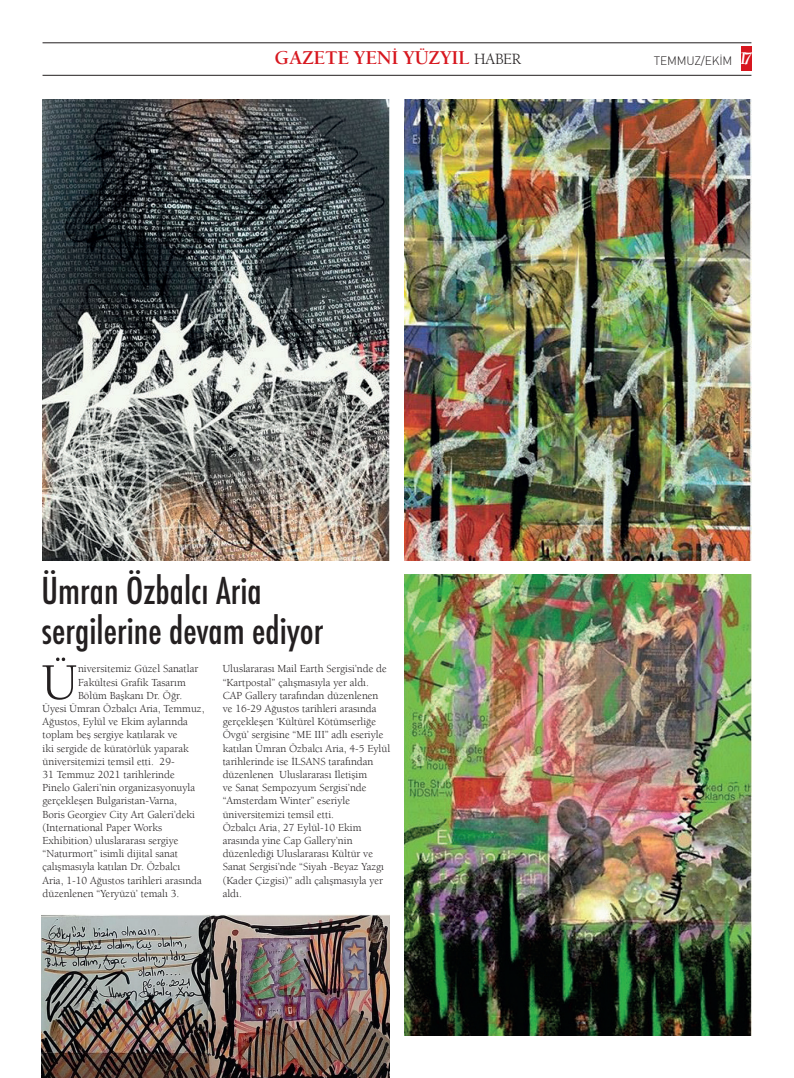
<style>
.page{position:relative;width:794px;height:1078px;background:#fff}
.page>*{position:absolute;margin:0;border:0;box-sizing:border-box;transform-origin:0 0}
.t1{font:52.6px "Berkeley Oldstyle";color:#231f20}
.t2{font:500 condensed 36px/40px "Futura";color:#231f20}
.t3{font:700 20px "Berkeley Oldstyle";letter-spacing:-.02em;color:#d7171f}
.t4{font:12px "DIN Light Alternate";letter-spacing:-.015em;color:#231f20}
.t5{font:11px/13.2px "Berkeley Oldstyle";color:#231f20}
.s1{font-weight:400;font-size:16px;color:#231f20}
.s2{font-family:"Berkeley Oldstyle";font-weight:700;font-style:italic;font-size:18px;color:#fff}
</style>
<div class="page">
<hr style="left:43px;top:43px;width:708px;height:1px;background:#231f20">
<hr style="left:43px;top:75px;width:708px;height:1px;background:#231f20">
<div style="left:741px;top:46px;width:10px;height:25px;background:#d7171f"></div>
<img style="left:42px;top:914px;width:348px;height:163px">
<img style="left:404px;top:99px;width:347px;height:461px">
<img style="left:43px;top:99px;width:347px;height:461px">
<img style="left:404px;top:574px;width:347px;height:461px">
<h3 class="t3" style="left:275px;top:45px;width:248px">GAZETE YENİ YÜZYIL <span class="s1">HABER</span></h3>
<p class="t4" style="left:654px;top:53px;width:100px">TEMMUZ/EKİM <span class="s2">17</span></p>
<h2 class="t2" style="left:42px;top:571px;width:283px">Ümran Özbalcı Aria sergilerine devam ediyor</h2>
<h1 class="t1" style="left:42px;top:650px;width:38px">Ü</h1>
<p class="t5" style="left:78px;top:662px;width:122px">niversitemiz Güzel Sanatlar</p>
<p class="t5" style="left:223px;top:662px;width:169px">Uluslararası Mail Earth Sergisi’nde de “Kartpostal” çalışmasıyla yer aldı.<br>CAP Gallery tarafından düzenlenen ve 16-29 Ağustos tarihleri arasında gerçekleşen ‘Kültürel Kötümserliğe Övgü’ sergisine “ME III” adlı eseriyle katılan Ümran Özbalcı Aria, 4-5 Eylül tarihlerinde ise İLSANS tarafından düzenlenen Uluslararası İletişim<br>ve Sanat Sempozyum Sergisi’nde “Amsterdam Winter” eseriyle üniversitemizi temsil etti.<br>Özbalcı Aria, 27 Eylül-10 Ekim arasında yine Cap Gallery’nin düzenlediği Uluslararası Kültür ve Sanat Sergisi’nde “Siyah -Beyaz Yazgı (Kader Çizgisi)” adlı çalışmasıyla yer aldı.</p>
<p class="t5" style="left:78px;top:675px;width:109px">Fakültesi Grafik Tasarım</p>
<p class="t5" style="left:78px;top:688px;width:106px">Bölüm Başkanı Dr. Öğr.</p>
<p class="t5" style="left:43px;top:701px;width:163px">Üyesi Ümran Özbalcı Aria, Temmuz,</p>
<p class="t5" style="left:43px;top:714px;width:147px">Ağustos, Eylül ve Ekim aylarında</p>
<p class="t5" style="left:43px;top:728px;width:137px">toplam beş sergiye katılarak ve</p>
<p class="t5" style="left:43px;top:741px;width:148px">iki sergide de küratörlük yaparak</p>
<p class="t5" style="left:43px;top:754px;width:134px">üniversitemizi temsil etti. 29-</p>
<p class="t5" style="left:43px;top:767px;width:134px">31 Temmuz 2021 tarihlerinde</p>
<p class="t5" style="left:43px;top:780px;width:154px">Pinelo Galeri’nin organizasyonuyla</p>
<p class="t5" style="left:43px;top:794px;width:136px">gerçekleşen Bulgaristan-Varna,</p>
<p class="t5" style="left:43px;top:807px;width:154px">Boris Georgiev City Art Galeri’deki</p>
<p class="t5" style="left:43px;top:820px;width:121px">(International Paper Works</p>
<p class="t5" style="left:43px;top:833px;width:138px">Exhibition) uluslararası sergiye</p>
<p class="t5" style="left:43px;top:846px;width:137px">“Naturmort” isimli dijital sanat</p>
<p class="t5" style="left:43px;top:860px;width:139px">çalışmasıyla katılan Dr. Özbalcı</p>
<p class="t5" style="left:43px;top:873px;width:161px">Aria, 1-10 Ağustos tarihleri arasında</p>
<p class="t5" style="left:43px;top:886px;width:138px">düzenlenen “Yeryüzü’ temalı 3.</p>
</div>
